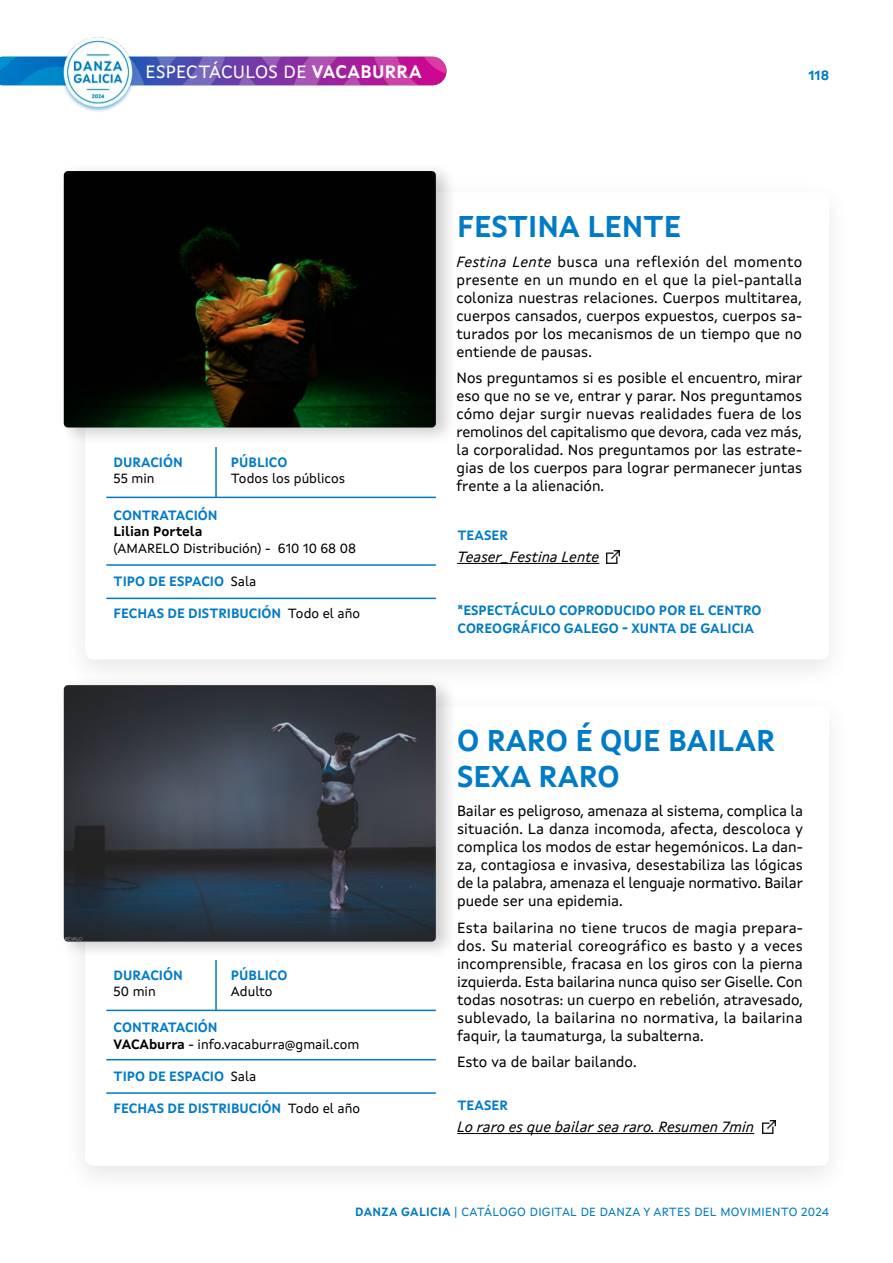
<style>
.page{position:relative;width:893px;height:1263px;background:#fff}
.page>*{position:absolute;margin:0;border:0;box-sizing:border-box;transform-origin:0 0}
.t1{font:700 30px/36px "Xunta Sans";color:#007bc8}
.t2{font:18px "Xunta Sans";letter-spacing:.02em;color:#fff}
.t3{font:15px/18px "Xunta Sans";color:#000;text-align:justify}
.t4{font:italic 15px "Xunta Sans";color:#000}
.t5{font:700 13.5px "Xunta Sans";color:#007bc8}
.t6{font:13.5px/16.5px "Xunta Sans";color:#000}
.t7{font:700 13.5px/18px "Xunta Sans";color:#007bc3}
.t8{font:700 13.5px "Xunta Sans";color:#000}
.t9{font:12px "Xunta Sans";letter-spacing:.025em;color:#007bc3}
.s1{font-weight:700}
.s2{font-weight:400;color:#000}
.s3{font-weight:700;color:#007bc8}
.s4{font-style:italic}
</style>
<div class="page">
<img style="left:0;top:57px;width:446px;height:28px">
<div style="left:61px;top:177px;width:792px;height:515px;background:#fbfbfb"></div>
<div style="left:85px;top:192px;width:744px;height:467px;background:#fff;border-radius:9px"></div>
<div style="left:61px;top:691px;width:792px;height:507px;background:#000;opacity:.1"></div>
<div style="left:85px;top:706px;width:744px;height:460px;background:#fff;border-radius:9px"></div>
<hr style="left:457px;top:563px;width:142px;height:1px;background:#000">
<hr style="left:457px;top:1133px;width:297px;height:1px;background:#000">
<svg style="left:606px;top:550px;width:13px;height:13px"></svg>
<svg style="left:763px;top:1121px;width:13px;height:13px"></svg>
<div style="left:58px;top:161px;width:400px;height:285px;background:#000;opacity:.2"></div>
<img style="left:64px;top:171px;width:372px;height:256px">
<div style="left:58px;top:675px;width:400px;height:285px;background:#000;opacity:.2"></div>
<img style="left:64px;top:685px;width:372px;height:257px">
<hr style="left:106px;top:497px;width:330px;height:1px;background:#007bc3">
<hr style="left:106px;top:1010px;width:330px;height:1px;background:#007bc3">
<hr style="left:215px;top:447px;width:2px;height:50px;background:#007bc3">
<hr style="left:215px;top:960px;width:2px;height:50px;background:#007bc3">
<hr style="left:106px;top:564px;width:330px;height:2px;background:#007bc3">
<hr style="left:106px;top:1059px;width:330px;height:1px;background:#007bc3">
<hr style="left:106px;top:598px;width:330px;height:1px;background:#007bc3">
<hr style="left:106px;top:1092px;width:330px;height:2px;background:#007bc3">
<img style="left:60px;top:37px;width:77px;height:75px">
<p class="t2" style="left:145px;top:60px;width:278px">ESPECTÁCULOS DE <span class="s1">VACABURRA</span></p>
<p class="t5" style="left:808px;top:67px;width:22px">118</p>
<p class="t5" style="left:114px;top:454px;width:71px">DURACIÓN</p>
<p class="t6" style="left:114px;top:470px;width:43px">55 min</p>
<p class="t5" style="left:231px;top:454px;width:58px">PÚBLICO</p>
<p class="t6" style="left:231px;top:470px;width:116px">Todos los públicos</p>
<p class="t5" style="left:114px;top:507px;width:106px">CONTRATACIÓN</p>
<p class="t8" style="left:114px;top:523px;width:90px">Lilian Portela</p>
<p class="t6" style="left:114px;top:540px;width:244px">(AMARELO Distribución) - 610 10 68 08</p>
<p class="t5" style="left:114px;top:573px;width:144px">TIPO DE ESPACIO <span class="s2">Sala</span></p>
<p class="t5" style="left:114px;top:605px;width:248px">FECHAS DE DISTRIBUCIÓN <span class="s2">Todo el año</span></p>
<p class="t5" style="left:114px;top:967px;width:71px">DURACIÓN</p>
<p class="t6" style="left:114px;top:983px;width:44px">50 min</p>
<p class="t5" style="left:231px;top:967px;width:58px">PÚBLICO</p>
<p class="t6" style="left:231px;top:983px;width:43px">Adulto</p>
<p class="t6" style="left:114px;top:1019px;width:247px"><span class="s3">CONTRATACIÓN<br></span><span class="s1">VACAburra</span> - info.vacaburra@gmail.com</p>
<p class="t5" style="left:114px;top:1068px;width:144px">TIPO DE ESPACIO <span class="s2">Sala</span></p>
<p class="t5" style="left:114px;top:1100px;width:248px">FECHAS DE DISTRIBUCIÓN <span class="s2">Todo el año</span></p>
<h1 class="t1" style="left:457px;top:208px;width:226px">FESTINA LENTE</h1>
<p class="t3" style="left:456px;top:252px;width:347px"><span class="s4">Festina Lente</span> busca una reflexión del momento presente en un mundo en el que la piel-pantalla coloniza nuestras relaciones. Cuerpos multitarea, cuerpos cansados, cuerpos expuestos, cuerpos sa&shy;turados por los mecanismos de un tiempo que no entiende de pausas.</p>
<p class="t3" style="left:456px;top:369px;width:347px">Nos preguntamos si es posible el encuentro, mirar eso que no se ve, entrar y parar. Nos preguntamos cómo dejar surgir nuevas realidades fuera de los remolinos del capitalismo que devora, cada vez más, la corporalidad. Nos preguntamos por las estrate&shy;gias de los cuerpos para lograr permanecer juntas frente a la alienación.</p>
<p class="t5" style="left:457px;top:527px;width:52px">TEASER</p>
<p class="t4" style="left:457px;top:547px;width:144px">Teaser_Festina Lente</p>
<p class="t7" style="left:457px;top:602px;width:306px">*ESPECTÁCULO COPRODUCIDO POR EL CENTRO<br>COREOGRÁFICO GALEGO - XUNTA DE GALICIA</p>
<h1 class="t1" style="left:457px;top:722px;width:319px">O RARO É QUE BAILAR<br>SEXA RARO</h1>
<p class="t3" style="left:457px;top:802px;width:347px">Bailar es peligroso, amenaza al sistema, complica la situación. La danza incomoda, afecta, descoloca y complica los modos de estar hegemónicos. La dan&shy;za, contagiosa e invasiva, desestabiliza las lógicas de la palabra, amenaza el lenguaje normativo. Bailar puede ser una epidemia.</p>
<p class="t3" style="left:457px;top:918px;width:347px">Esta bailarina no tiene trucos de magia prepara&shy;dos. Su material coreográfico es basto y a veces incomprensible, fracasa en los giros con la pierna izquierda. Esta bailarina nunca quiso ser Giselle. Con todas nosotras: un cuerpo en rebelión, atravesado, sublevado, la bailarina no normativa, la bailarina faquir, la taumaturga, la subalterna.</p>
<p class="t3" style="left:457px;top:1053px;width:181px">Esto va de bailar bailando.</p>
<p class="t5" style="left:457px;top:1097px;width:52px">TEASER</p>
<p class="t4" style="left:457px;top:1117px;width:299px">Lo raro es que bailar sea raro. Resumen 7min</p>
<p class="t9" style="left:355px;top:1204px;width:475px"><span class="s1">DANZA GALICIA</span> | CATÁLOGO DIGITAL DE DANZA Y ARTES DEL MOVIMIENTO 2024</p>
</div>
